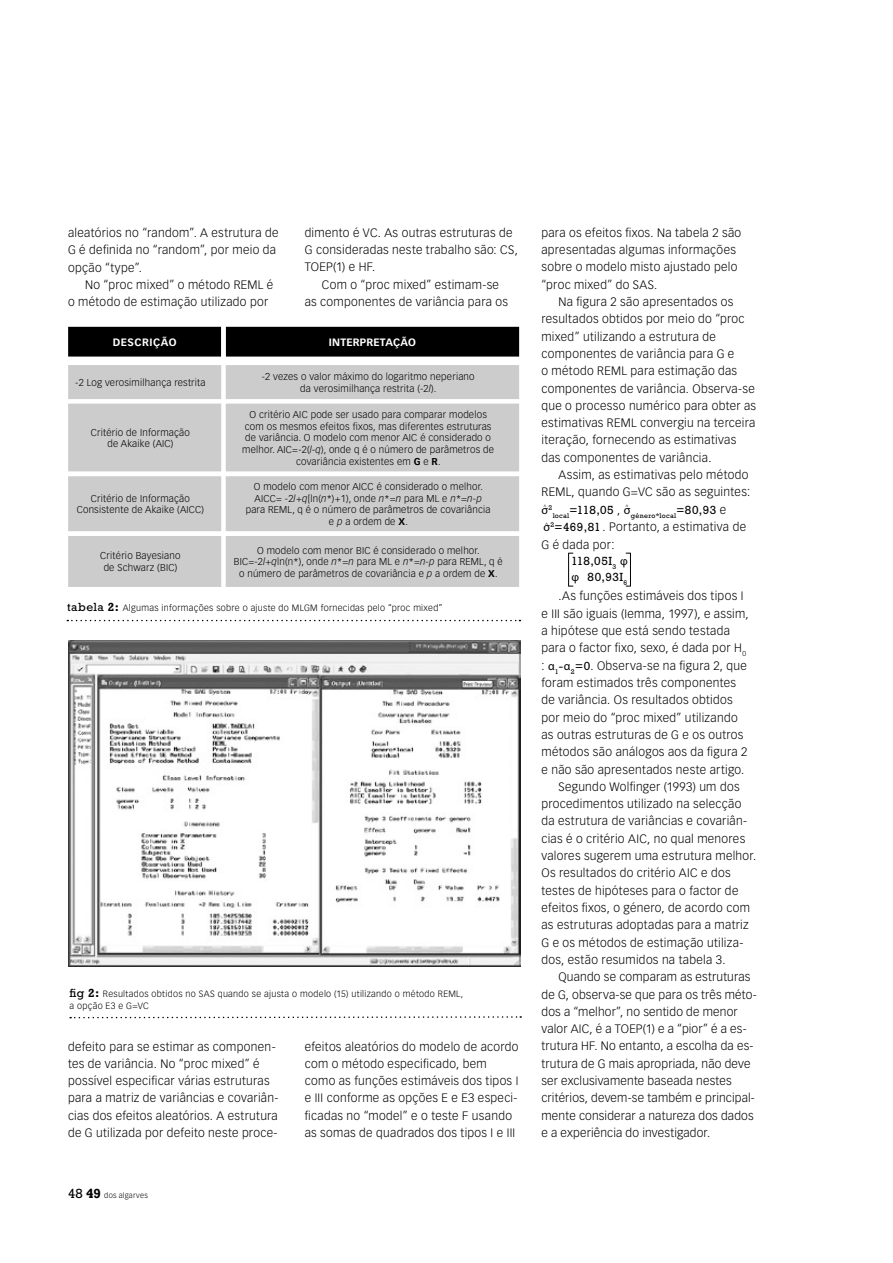
<style>
.page{position:relative;width:893px;height:1263px;background:#fff}
.page>*{position:absolute;margin:0;border:0;box-sizing:border-box;transform-origin:0 0}
.t1{font:300 12px/17.2px "Vectora LT Std";letter-spacing:.025em;color:#000}
.t2{font:12px/15.9px "Rockwell Std";letter-spacing:.04em;color:#000}
.t3{font:700 10.5px "Vectora LT Std";letter-spacing:.02em;color:#fff}
.t4{font:300 9.75px/11.7px "Vectora LT Std";letter-spacing:.02em;color:#000;text-align:center}
.t5{font:300 9px/12px "Vectora LT Std";letter-spacing:.035em;color:#000}
.t6{font:300 7.5px "Vectora LT Std";letter-spacing:.03em;color:#000}
.t7{font:7.05px "Rockwell Std";color:#000}
.t8{font:5.1px "Myriad Pro";color:#000}
.s1{font-style:italic}
.s2{font-weight:700}
.s3{font-family:"Rockwell Std";font-weight:400;font-size:12px}
.s4{font-family:"Rockwell Std";font-weight:700;font-size:12px}
.s5{font-family:"Rockwell Std";font-weight:400;font-size:13.5px}
.s6{font-family:"Rockwell";font-weight:700;font-size:13.5px}
.s7{font-family:"Myriad Pro"}
.s8{font-family:"Myriad Pro";font-weight:400}
.s9{font-family:"Rockwell Std";font-weight:400}
</style>
<div class="page">
<hr style="left:568px;top:553px;width:1px;height:33px;background:#000">
<hr style="left:630px;top:553px;width:1px;height:33px;background:#000">
<svg style="left:68px;top:327px;width:451px;height:260px;background:#b9b9b9"></svg>
<svg style="left:67px;top:620px;width:453px;height:1px"></svg>
<img style="left:68px;top:640px;width:452px;height:327px">
<svg style="left:70px;top:1016px;width:451px;height:3px"></svg>
<p class="t1" style="left:68px;top:224px;width:212px">aleatórios no “random”. A estrutura de<br>G é definida no “random”, por meio da opção “type”.</p>
<p class="t1" style="left:68px;top:276px;width:207px;text-indent:17px">No “proc mixed” o método REML é o método de estimação utilizado por</p>
<p class="t1" style="left:305px;top:224px;width:209px">dimento é VC. As outras estruturas de</p>
<p class="t1" style="left:305px;top:241px;width:215px">G consideradas neste trabalho são: CS,</p>
<p class="t1" style="left:305px;top:259px;width:72px">TOEP(1) e HF.</p>
<p class="t1" style="left:322px;top:276px;width:179px">Com o “proc mixed” estimam-se</p>
<p class="t1" style="left:305px;top:293px;width:205px">as componentes de variância para os</p>
<p class="t3" style="left:113px;top:336px;width:8px">DES</p>
<p class="t3" style="left:134px;top:336px;width:44px">CRIÇÃO</p>
<p class="t3" style="left:329px;top:336px;width:11px">INTE</p>
<p class="t3" style="left:353px;top:336px;width:28px">RPRETA</p>
<p class="t3" style="left:393px;top:336px;width:24px">ÇÃO</p>
<p class="t4" style="left:75px;top:377px;width:132px">-2 Log verosimilhança restrita</p>
<p class="t4" style="left:262px;top:371px;width:214px">-2 vezes o valor máximo do logaritmo neperiano da verosimilhança restrita (-2<span class="s1">l</span>).</p>
<p class="t4" style="left:91px;top:426px;width:100px">Critério de Informação de Akaike (AIC)</p>
<p class="t4" style="left:242px;top:409px;width:253px">O critério AIC pode ser usado para comparar modelos com os mesmos efeitos fixos, mas diferentes estruturas de variância. O modelo com menor AIC é considerado o melhor. AIC=-2(<span class="s1">l-q</span>), onde q é o número de parâmetros de covariância existentes em <span class="s2">G</span> e <span class="s2">R</span>.</p>
<p class="t4" style="left:77px;top:492px;width:129px">Critério de Informação<br>Consistente de Akaike (AICC)</p>
<p class="t4" style="left:246px;top:481px;width:246px">O modelo com menor AICC é considerado o melhor.<br>AICC= -2<span class="s1">l</span>+<span class="s1">q</span>[ln(<span class="s1">n</span>*)+1), onde <span class="s1">n</span>*=<span class="s1">n</span> para ML e <span class="s1">n</span>*=<span class="s1">n</span>-<span class="s1">p </span>para REML, q é o número de parâmetros de covariância e <span class="s1">p</span> a ordem de <span class="s2">X</span>.</p>
<p class="t4" style="left:100px;top:550px;width:82px">Critério Bayesiano de Schwarz (BIC)</p>
<p class="t4" style="left:234px;top:544px;width:270px">O modelo com menor BIC é considerado o melhor.<br>BIC=-2<span class="s1">l</span>+<span class="s1">q</span>ln(n*), onde <span class="s1">n</span>*=<span class="s1">n</span> para ML e <span class="s1">n</span>*=<span class="s1">n</span>-<span class="s1">p</span> para REML, q é o número de parâmetros de covariância e <span class="s1">p</span> a ordem de <span class="s2">X</span>.</p>
<p class="t5" style="left:67px;top:602px;width:377px"><span class="s3">tabela</span> <span class="s4">2:</span> Algumas informações sobre o ajuste do MLGM fornecidas pelo “proc mixed”</p>
<p class="t5" style="left:69px;top:988px;width:395px"><span class="s3">fig</span> <span class="s4">2:</span> Resultados obtidos no SAS quando se ajusta o modelo (15) utilizando o método REML, a opção E3 e G=VC</p>
<p class="t1" style="left:68px;top:1038px;width:212px">defeito para se estimar as componen&shy;tes de variância. No “proc mixed” é possível especificar várias estruturas para a matriz de variâncias e covariân&shy;cias dos efeitos aleatórios. A estrutura de G utilizada por defeito neste proce-</p>
<p class="t6" style="left:68px;top:1191px;width:81px"><span class="s5">48</span> <span class="s6">49</span> dos algarves</p>
<p class="t1" style="left:305px;top:1038px;width:215px">efeitos aleatórios do modelo de acordo com o método especificado, bem como as funções estimáveis dos tipos I e III conforme as opções E e E3 especi&shy;ficadas no “model” e o teste F usando as somas de quadrados dos tipos I e III</p>
<p class="t1" style="left:541px;top:224px;width:201px">para os efeitos fixos. Na tabela 2 são apresentadas algumas informações sobre o modelo misto ajustado pelo “proc mixed” do SAS.</p>
<p class="t1" style="left:541px;top:293px;width:216px;text-indent:17px">Na figura 2 são apresentados os resultados obtidos por meio do “proc mixed” utilizando a estrutura de componentes de variância para G e<br>o método REML para estimação das componentes de variância. Observa-se que o processo numérico para obter as estimativas REML convergiu na terceira iteração, fornecendo as estimativas das componentes de variância.</p>
<p class="t1" style="left:541px;top:466px;width:210px;text-align:right">Assim, as estimativas pelo método<br>REML, quando G=VC são as seguintes:</p>
<p class="t2" style="left:541px;top:502px;width:74px"><span class="s7">σ</span><sup>2</sup><sub>local</sub>=118,05</p>
<p class="t8" style="left:625px;top:504px;width:5px">^</p>
<p class="t8" style="left:543px;top:504px;width:5px">^</p>
<p class="t7" style="left:617px;top:511px;width:100px"><sup>,</sup> <sup>σ</sup>género*local<sup>=80,93</sup></p>
<p class="t1" style="left:720px;top:501px;width:8px">e</p>
<p class="t1" style="left:541px;top:518px;width:206px"><span class="s8">σ</span><sup>2</sup><span class="s9">=469,81</span> . Portanto, a estimativa de<br>G é dada por:</p>
<p class="t2" style="left:571px;top:553px;width:58px">118,05I<sub>3</sub> <span class="s7">φ φ</span> 80,93I<sub>6</sub></p>
<p class="t1" style="left:558px;top:588px;width:186px">.As funções estimáveis dos tipos I</p>
<p class="t1" style="left:541px;top:605px;width:209px">e III são iguais (Iemma, 1997), e assim,</p>
<p class="t1" style="left:541px;top:622px;width:190px">a hipótese que está sendo testada</p>
<p class="t1" style="left:541px;top:640px;width:206px">para o factor fixo, sexo, é dada por H<sub>0</sub></p>
<p class="t1" style="left:541px;top:657px;width:207px">: <span class="s8">α</span><sub>1</sub><span class="s9">-</span><span class="s8">α</span><sub>2</sub><span class="s9">=0</span>. Observa-se na figura 2, que</p>
<p class="t1" style="left:541px;top:674px;width:196px">foram estimados três componentes</p>
<p class="t1" style="left:541px;top:692px;width:193px">de variância. Os resultados obtidos</p>
<p class="t1" style="left:541px;top:709px;width:198px">por meio do “proc mixed” utilizando</p>
<p class="t1" style="left:541px;top:726px;width:204px">as outras estruturas de G e os outros</p>
<p class="t1" style="left:541px;top:743px;width:207px">métodos são análogos aos da figura 2</p>
<p class="t1" style="left:541px;top:761px;width:204px">e não são apresentados neste artigo.</p>
<p class="t1" style="left:558px;top:778px;width:183px">Segundo Wolfinger (1993) um dos</p>
<p class="t1" style="left:541px;top:795px;width:201px">procedimentos utilizado na selecção</p>
<p class="t1" style="left:541px;top:813px;width:207px">da estrutura de variâncias e covariân-</p>
<p class="t1" style="left:541px;top:830px;width:205px">cias é o critério AIC, no qual menores</p>
<p class="t1" style="left:541px;top:847px;width:216px">valores sugerem uma estrutura melhor.</p>
<p class="t1" style="left:541px;top:865px;width:191px">Os resultados do critério AIC e dos</p>
<p class="t1" style="left:541px;top:882px;width:198px">testes de hipóteses para o factor de</p>
<p class="t1" style="left:541px;top:899px;width:210px">efeitos fixos, o género, de acordo com</p>
<p class="t1" style="left:541px;top:916px;width:209px">as estruturas adoptadas para a matriz</p>
<p class="t1" style="left:541px;top:934px;width:203px">G e os métodos de estimação utiliza-</p>
<p class="t1" style="left:541px;top:951px;width:186px">dos, estão resumidos na tabela 3.</p>
<p class="t1" style="left:558px;top:968px;width:193px">Quando se comparam as estruturas</p>
<p class="t1" style="left:541px;top:986px;width:217px">de G, observa-se que para os três méto-</p>
<p class="t1" style="left:541px;top:1003px;width:198px">dos a “melhor”, no sentido de menor</p>
<p class="t1" style="left:541px;top:1020px;width:207px">valor AIC, é a TOEP(1) e a “pior” é a es-</p>
<p class="t1" style="left:541px;top:1038px;width:214px">trutura HF. No entanto, a escolha da es-</p>
<p class="t1" style="left:541px;top:1055px;width:210px">trutura de G mais apropriada, não deve</p>
<p class="t1" style="left:541px;top:1072px;width:192px">ser exclusivamente baseada nestes</p>
<p class="t1" style="left:541px;top:1089px;width:215px">critérios, devem-se também e principal-</p>
<p class="t1" style="left:541px;top:1107px;width:214px">mente considerar a natureza dos dados</p>
<p class="t1" style="left:541px;top:1124px;width:170px">e a experiência do investigador.</p>
<p class="t8" style="left:545px;top:521px;width:5px">^</p>
</div>
